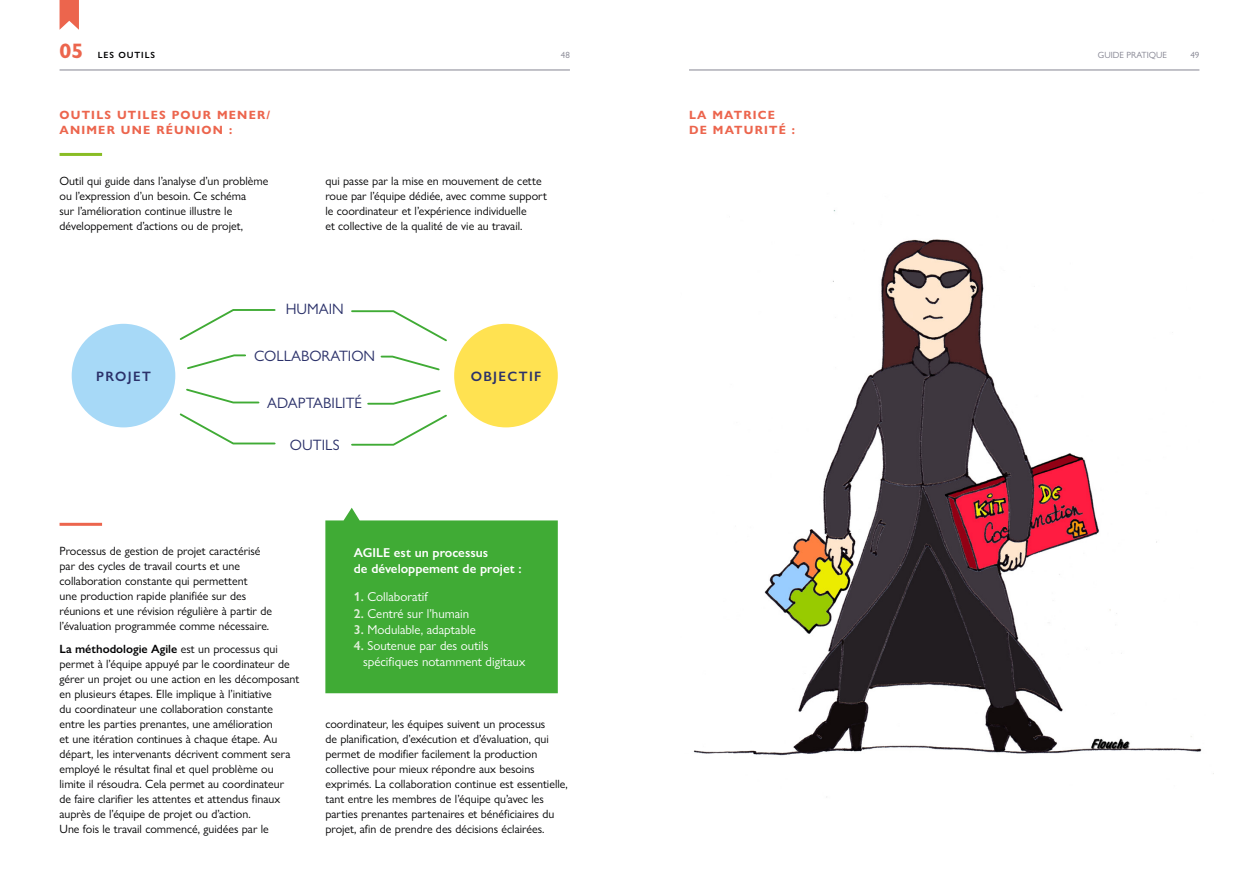
<style>
.page{position:relative;width:1259px;height:893px;background:#fff}
.page>*{position:absolute;margin:0;border:0;box-sizing:border-box;transform-origin:0 0}
.t1{font:700 21px "Gill Sans Nova";color:#ec654d}
.t2{font:15px "Gill Sans Nova";color:#2b316a}
.t3{font:600 13.65px "Gill Sans Nova";letter-spacing:.1em;color:#2b316a}
.t4{font:12.9px/16.2px "Gill Sans Nova";color:#fff}
.t5{font:600 12.9px/16.2px "Gill Sans Nova";color:#fff}
.t6{font:12px/15px "Gill Sans Nova";color:#020203}
.t7{font:700 12px/15px "Gill Sans Nova";letter-spacing:.1em;color:#ec654d}
.t8{font:9px "Gill Sans Nova";color:#848491}
.t9{font:600 9px "Gill Sans Nova";letter-spacing:.1em;color:#020203}
.s1{font-weight:600}
.s2{font-weight:600;color:#e2efda}
</style>
<div class="page">
<hr style="left:60px;top:70px;width:510px;height:1px;background:#848491">
<hr style="left:689px;top:70px;width:510px;height:1px;background:#848491">
<svg style="left:60px;top:0;width:19px;height:30px"></svg>
<hr style="left:60px;top:153px;width:42px;height:3px;background:#89bd24">
<hr style="left:60px;top:523px;width:42px;height:3px;background:#ec654d">
<div style="left:72px;top:324px;width:103px;height:103px;background:#a7d9f7;border-radius:50%"></div>
<div style="left:454px;top:324px;width:104px;height:103px;background:#ffe251;border-radius:50%"></div>
<svg style="left:187px;top:354px;width:59px;height:15px"></svg>
<svg style="left:179px;top:309px;width:97px;height:31px"></svg>
<svg style="left:186px;top:388px;width:74px;height:16px"></svg>
<svg style="left:179px;top:413px;width:97px;height:32px"></svg>
<svg style="left:380px;top:355px;width:60px;height:16px"></svg>
<svg style="left:351px;top:310px;width:96px;height:32px"></svg>
<svg style="left:367px;top:390px;width:74px;height:15px"></svg>
<svg style="left:351px;top:414px;width:96px;height:32px"></svg>
<svg style="left:325px;top:508px;width:233px;height:185px;background:#4cb042"></svg>
<img style="left:693px;top:210px;width:509px;height:588px">
<h1 class="t1" style="left:60px;top:37px;width:25px">05</h1>
<p class="t9" style="left:98px;top:49px;width:59px">LES OUTILS</p>
<p class="t8" style="left:561px;top:49px;width:10px">48</p>
<p class="t8" style="left:1097px;top:49px;width:71px">GUIDE PRATIQUE</p>
<p class="t8" style="left:1190px;top:49px;width:10px">49</p>
<p class="t7" style="left:60px;top:107px;width:212px">OUTILS UTILES POUR MENER/<br>ANIMER UNE RÉUNION :</p>
<p class="t6" style="left:60px;top:173px;width:210px">Outil qui guide dans l’analyse d’un problème ou l’expression d’un besoin. Ce schéma<br>sur l’amélioration continue illustre le développement d’actions ou de projet,</p>
<p class="t6" style="left:325px;top:173px;width:223px">qui passe par la mise en mouvement de cette roue par l’équipe dédiée, avec comme support le coordinateur et l’expérience individuelle<br>et collective de la qualité de vie au travail.</p>
<p class="t2" style="left:286px;top:299px;width:60px">HUMAIN</p>
<p class="t2" style="left:254px;top:347px;width:122px">COLLABORATION</p>
<p class="t2" style="left:267px;top:393px;width:96px">ADAPTABILITÉ</p>
<p class="t2" style="left:290px;top:436px;width:51px">OUTILS</p>
<p class="t3" style="left:96px;top:367px;width:56px">PROJET</p>
<p class="t3" style="left:471px;top:367px;width:72px">OBJECTIF</p>
<p class="t6" style="left:60px;top:543px;width:214px">Processus de gestion de projet caractérisé par des cycles de travail courts et une collaboration constante qui permettent<br>une production rapide planifiée sur des réunions et une révision régulière à partir de l’évaluation programmée comme nécessaire.</p>
<p class="t6" style="left:60px;top:642px;width:241px"><span class="s1">La méthodologie Agile</span> est un processus qui permet à l’équipe appuyé par le coordinateur de gérer un projet ou une action en les décomposant en plusieurs étapes. Elle implique à l’initiative<br>du coordinateur une collaboration constante entre les parties prenantes, une amélioration<br>et une itération continues à chaque étape. Au départ, les intervenants décrivent comment sera employé le résultat final et quel problème ou limite il résoudra. Cela permet au coordinateur<br>de faire clarifier les attentes et attendus finaux auprès de l’équipe de projet ou d’action.<br>Une fois le travail commencé, guidées par le</p>
<p class="t5" style="left:354px;top:544px;width:169px">AGILE est un processus<br>de développement de projet :</p>
<p class="t4" style="left:354px;top:589px;width:76px"><span class="s2">1.</span> Collaboratif</p>
<p class="t4" style="left:354px;top:605px;width:117px"><span class="s2">2.</span> Centré sur l’humain</p>
<p class="t4" style="left:354px;top:621px;width:123px"><span class="s2">3.</span> Modulable, adaptable</p>
<p class="t4" style="left:363px;top:637px;width:164px;text-indent:-9px"><span class="s2">4.</span> Soutenue par des outils spécifiques notamment digitaux</p>
<p class="t6" style="left:325px;top:717px;width:244px">coordinateur, les équipes suivent un processus<br>de planification, d’exécution et d’évaluation, qui permet de modifier facilement la production collective pour mieux répondre aux besoins exprimés. La collaboration continue est essentielle, tant entre les membres de l’équipe qu’avec les parties prenantes partenaires et bénéficiaires du projet, afin de prendre des décisions éclairées.</p>
<p class="t7" style="left:689px;top:107px;width:108px">LA MATRICE<br>DE MATURITÉ :</p>
</div>
